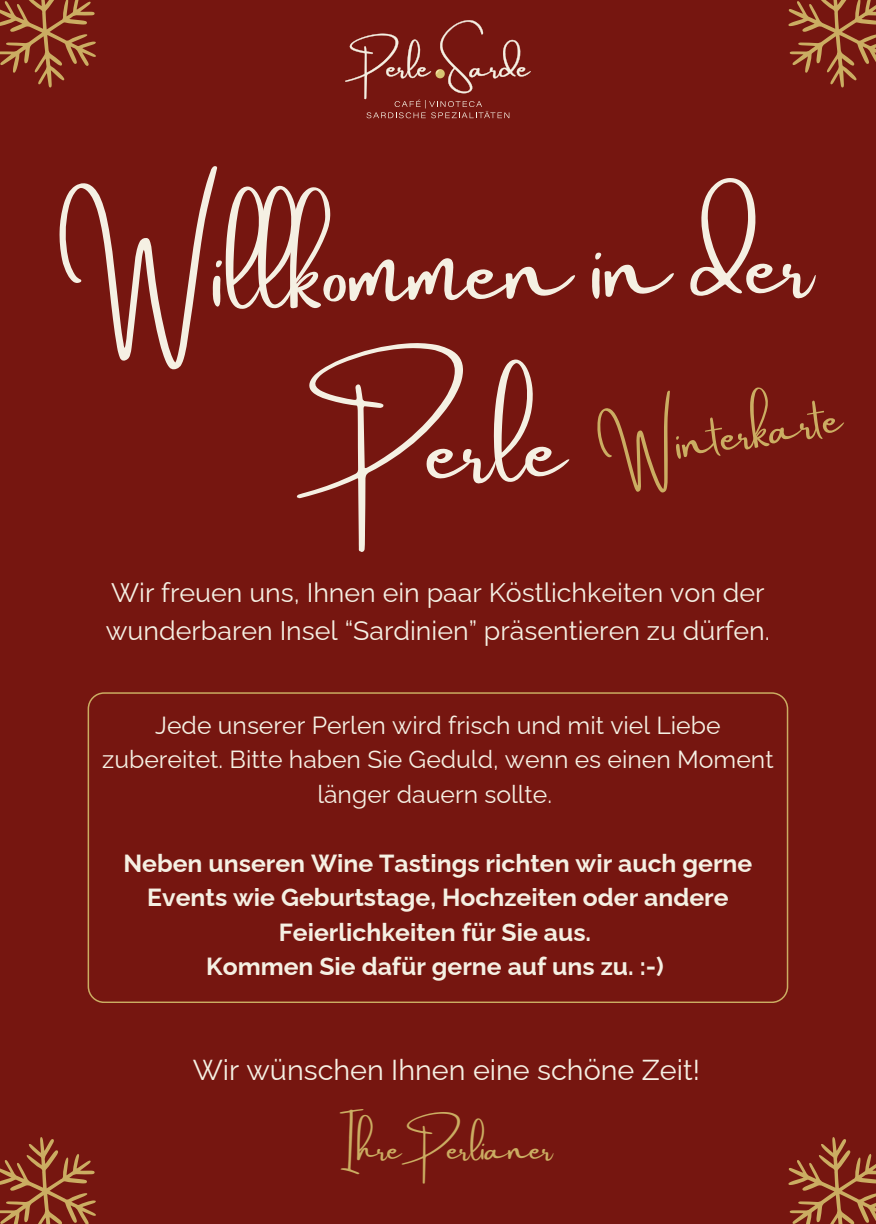
<style>
.page{position:relative;width:876px;height:1224px;background:#761610}
.page>*{position:absolute;margin:0;border:0;box-sizing:border-box;transform-origin:0 0}
.t1{font:93.2px/178.4px "Amsterdam Two";color:#f5f0e3;text-align:center}
.t2{font:45.8px "Amsterdam Two";color:#cbad62}
.t3{font:32.2px "Amsterdam Two";color:#cbad62}
.t4{font:28.8px "Raleway";color:#f5f0e3}
.t5{font:26.8px/37.6px "Raleway";color:#f5f0e3}
.t6{font:700 24.8px/34.4px "Raleway";color:#f5f0e3;text-align:center}
.t7{font:24.8px/34.4px "Raleway";color:#f5f0e3;text-align:center}
</style>
<div class="page">
<svg style="left:345px;top:20px;width:186px;height:98px"></svg>
<svg style="left:88px;top:692px;width:700px;height:311px"></svg>
<svg style="left:0;top:0;width:96px;height:88px"></svg>
<svg style="left:788px;top:0;width:88px;height:88px"></svg>
<svg style="left:0;top:1137px;width:96px;height:87px"></svg>
<svg style="left:788px;top:1137px;width:88px;height:87px"></svg>
<h1 class="t1" style="left:58px;top:191px;width:755px;rotate:-1deg">Willkommen in der<br>Perle</h1>
<h2 class="t2" style="left:597px;top:430px;width:244px;rotate:-9deg">Winterkarte</h2>
<p class="t5" style="left:106px;top:574px;width:666px">Wir freuen uns, Ihnen ein paar Köstlichkeiten von der wunderbaren Insel “Sardinien” präsentieren zu dürfen.</p>
<p class="t7" style="left:102px;top:708px;width:673px">Jede unserer Perlen wird frisch und mit viel Liebe zubereitet. Bitte haben Sie Geduld, wenn es einen Moment länger dauern sollte.</p>
<p class="t6" style="left:123px;top:846px;width:630px">Neben unseren Wine Tastings richten wir auch gerne Events wie Geburtstage, Hochzeiten oder andere Feierlichkeiten für Sie aus.<br>Kommen Sie dafür gerne auf uns zu. :-)</p>
<h3 class="t4" style="left:193px;top:1053px;width:509px">Wir wünschen Ihnen eine schöne Zeit!</h3>
<h3 class="t3" style="left:340px;top:1131px;width:214px">Ihre Perlianer</h3>
</div>
